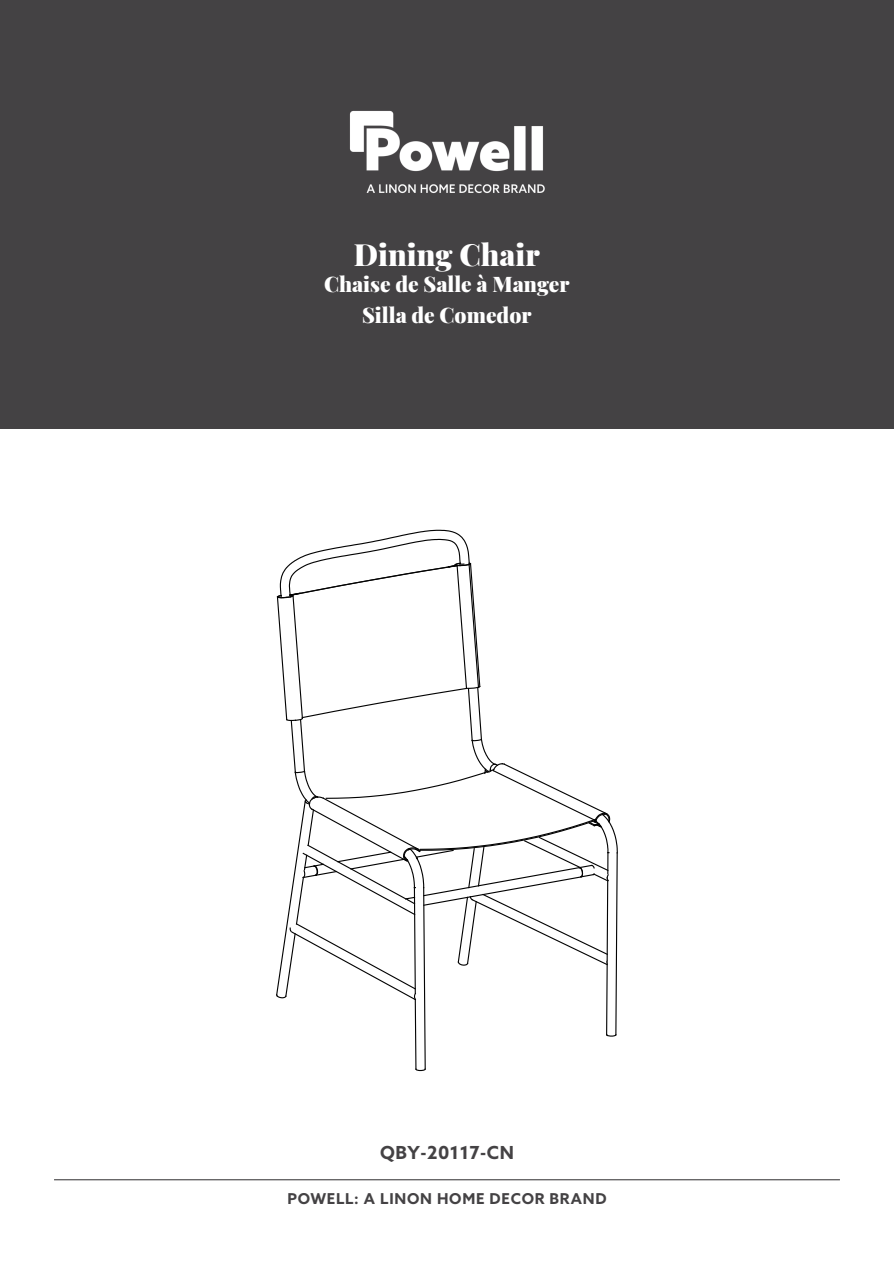
<style>
.page{position:relative;width:894px;height:1263px;background:#fff}
.page>*{position:absolute;margin:0;border:0;box-sizing:border-box;transform-origin:0 0}
.t1{font:30px "Playfair Display";color:#fff}
.t2{font:21px/31.5px "Playfair Display";color:#fff;text-align:center}
.t3{font:700 18px "Azo Sans";letter-spacing:.03em;color:#444244}
.t4{font:700 15px "Azo Sans";letter-spacing:.05em;color:#444244}
</style>
<div class="page">
<div style="left:0;top:0;width:893px;height:429px;background:#444244"></div>
<img style="left:349px;top:110px;width:196px;height:84px">
<hr style="left:54px;top:1179px;width:785px;height:1px;background:#444244">
<svg style="left:276px;top:529px;width:342px;height:542px"></svg>
<h1 class="t1" style="left:353px;top:231px;width:187px">Dining Chair</h1>
<p class="t2" style="left:324px;top:266px;width:247px">Chaise de Salle à Manger<br>Silla de Comedor</p>
<p class="t3" style="left:380px;top:1140px;width:135px">QBY-20117-CN</p>
<p class="t4" style="left:287px;top:1188px;width:320px">POWELL: A LINON HOME DECOR BRAND</p>
</div>
